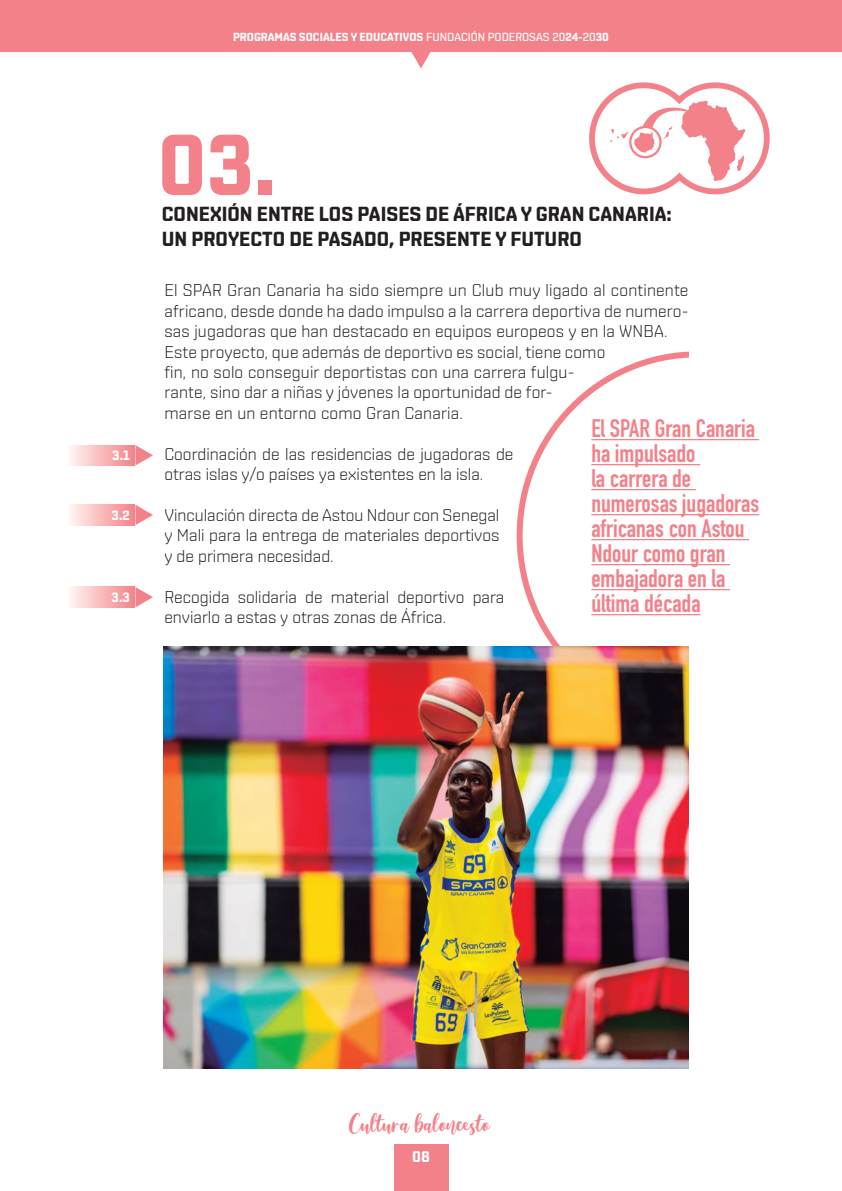
<style>
.page{position:relative;width:842px;height:1191px;background:#fff}
.page>*{position:absolute;margin:0;border:0;box-sizing:border-box;transform-origin:0 0}
.t1{font:85.7px "Shentox Regular 8";color:#f38189}
.t2{font:700 25px/25px "DIN Condensed";color:#f38189}
.t3{font:22.8px "Amelya";color:#f38189}
.t4{font:20.2px/24.3px "Shentox Regular 8";color:#231f20}
.t5{font:300 17px/20.4px "Shentox";letter-spacing:.01em;color:#231f20}
.t6{font:15.5px "Shentox Regular 8";color:#fff}
.t7{font:13.4px "Shentox Regular 8";color:#fff}
.t8{font:11.6px "Shentox Regular 8";color:#fff}
.s1{font-family:"Shentox Regular 2"}
</style>
<div class="page">
<div style="left:0;top:0;width:842px;height:51px;background:#f38189"></div>
<svg style="left:404px;top:51px;width:34px;height:17px"></svg>
<div style="left:394px;top:1144px;width:54px;height:47px;background:#f38189"></div>
<div style="left:65px;top:445px;width:70px;height:21px;background:linear-gradient(to right,#fffdf9,#f48388)"></div>
<svg style="left:135px;top:445px;width:18px;height:20px"></svg>
<div style="left:65px;top:505px;width:70px;height:20px;background:linear-gradient(to right,#fffdf9,#f48388)"></div>
<svg style="left:135px;top:505px;width:18px;height:20px"></svg>
<div style="left:65px;top:587px;width:70px;height:20px;background:linear-gradient(to right,#fffdf9,#f48388)"></div>
<svg style="left:135px;top:587px;width:18px;height:20px"></svg>
<svg style="left:517px;top:351px;width:172px;height:296px"></svg>
<img style="left:163px;top:647px;width:526px;height:421px">
<hr style="left:591px;top:439px;width:168px;height:1px;background:#f38189">
<hr style="left:591px;top:464px;width:109px;height:1px;background:#f38189">
<hr style="left:591px;top:489px;width:105px;height:1px;background:#f38189">
<hr style="left:591px;top:514px;width:168px;height:1px;background:#f38189">
<hr style="left:591px;top:539px;width:158px;height:1px;background:#f38189">
<hr style="left:591px;top:564px;width:139px;height:1px;background:#f38189">
<hr style="left:591px;top:589px;width:139px;height:1px;background:#f38189">
<hr style="left:591px;top:614px;width:110px;height:1px;background:#f38189">
<svg style="left:589px;top:82px;width:181px;height:112px"></svg>
<p class="t8" style="left:233px;top:32px;width:377px">PROGRAMAS SOCIALES Y EDUCATIVOS <span class="s1">FUNDACIÓN PODEROSAS 20</span>24-<span class="s1">20</span>30</p>
<p class="t7" style="left:112px;top:450px;width:19px">3.1</p>
<p class="t7" style="left:112px;top:509px;width:20px">3.2</p>
<p class="t7" style="left:112px;top:592px;width:20px">3.3</p>
<h1 class="t1" style="left:157px;top:128px;width:121px">03.</h1>
<p class="t4" style="left:162px;top:204px;width:511px">CONEXIÓN ENTRE LOS PAISES DE ÁFRICA Y GRAN CANARIA:<br>UN PROYECTO DE PASADO, PRESENTE Y FUTURO</p>
<p class="t5" style="left:164px;top:281px;width:526px">El SPAR Gran Canaria ha sido siempre un Club muy ligado al continente africano, desde donde ha dado impulso a la carrera deportiva de numero&shy;sas jugadoras que han destacado en equipos europeos y en la WNBA.<br>Este proyecto, que además de deportivo es social, tiene como<br>fin, no solo conseguir deportistas con una carrera fulgu-<br>rante, sino dar a niñas y jóvenes la oportunidad de for-<br>marse en un entorno como Gran Canaria.</p>
<p class="t5" style="left:164px;top:445px;width:351px">Coordinación de las residencias de jugadoras de otras islas y/o países ya existentes en la isla.</p>
<p class="t5" style="left:164px;top:506px;width:337px;text-align:justify">Vinculación directa de Astou Ndour con Senegal y Mali para la entrega de materiales deportivos y de primera necesidad.</p>
<p class="t5" style="left:164px;top:588px;width:342px">Recogida solidaria de material deportivo para enviarlo a estas y otras zonas de África.</p>
<h2 class="t2" style="left:591px;top:419px;width:169px">El SPAR Gran Canaria ha impulsado<br>la carrera de numerosas jugadoras africanas con Astou<br>Ndour como gran embajadora en la última década</h2>
<h3 class="t3" style="left:349px;top:1111px;width:142px">Cultura baloncesto</h3>
<p class="t6" style="left:412px;top:1149px;width:19px">08</p>
</div>
